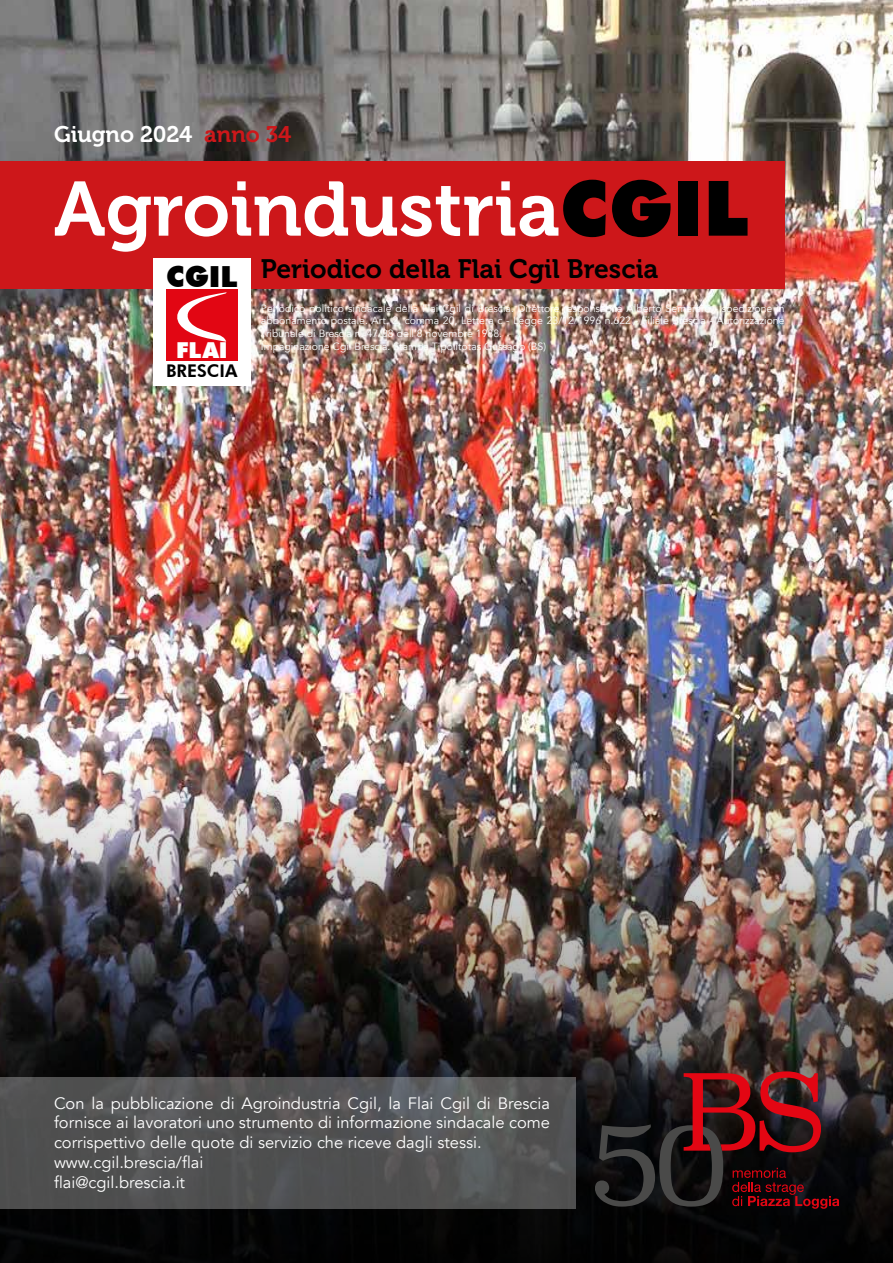
<style>
.page{position:relative;width:893px;height:1263px;background:#fff}
.page>*{position:absolute;margin:0;border:0;box-sizing:border-box;transform-origin:0 0}
.t1{font:76.5px "Museo 700";color:#fff}
.t2{font:900 29.1px "Futura BT";color:#000}
.t3{font:26.55px "Museo 700";color:#000}
.t4{font:22.5px "Museo 700";color:#fff}
.t5{font:900 21.9px "Futura BT";color:#fff}
.t6{font:800 17.55px "Futura BT";color:#000}
.t7{font:16.5px/19.8px "Avenir";color:#fff}
.t8{font:10.5px/12.6px "Avenir";color:#fff}
.s1{color:#cd171a}
.s2{font-family:"Futura BT";font-weight:900;color:#000}
</style>
<div class="page">
<img style="left:0;top:0;width:893px;height:761px">
<img style="left:0;top:761px;width:893px;height:502px">
<div style="left:0;top:162px;width:784px;height:127px;background:#cd171a"></div>
<div style="left:264px;top:306px;width:538px;height:64px;background:#000;opacity:.25"></div>
<div style="left:153px;top:258px;width:98px;height:127px;background:#fff"></div>
<svg style="left:0;top:1078px;width:576px;height:131px;background:#535354"></svg>
<div style="left:166px;top:290px;width:71px;height:71px;background:#e20613"></div>
<svg style="left:177px;top:292px;width:50px;height:50px"></svg>
<svg style="left:595px;top:1071px;width:244px;height:138px;background:#36171a"></svg>
<h3 class="t4" style="left:54px;top:122px;width:239px">Giugno 2024 <span class="s1">anno 34</span></h3>
<h1 class="t1" style="left:54px;top:167px;width:696px">Agroindustria<span class="s2">CGIL</span></h1>
<h3 class="t3" style="left:261px;top:254px;width:399px">Periodico della Flai Cgil Brescia</h3>
<p class="t8" style="left:261px;top:302px;width:525px">Periodico politico sindacale della Flai Cgil di Brescia. Direttore responsabile Alberto Semeraro - spedizione in abbonamento postale. Art. 2, comma 20, Lettera c - Legge 23/12/1996 n.622 - Filiale Brescia - Autorizzazione Tribunale di Brescia n. 47/88 dell’8 novembre 1988.<br>Impaginazione Cgil Brescia. Stampa Tipolitotas Gussago (BS)</p>
<h2 class="t2" style="left:166px;top:259px;width:73px">CGIL</h2>
<h3 class="t5" style="left:176px;top:337px;width:53px">FLAI</h3>
<h3 class="t6" style="left:166px;top:360px;width:73px">BRESCIA</h3>
<p class="t7" style="left:54px;top:1093px;width:497px">Con la pubblicazione di Agroindustria Cgil, la Flai Cgil di Brescia fornisce ai lavoratori uno strumento di informazione sindacale come corrispettivo delle quote di servizio che riceve dagli stessi. www.cgil.brescia/flai<br>flai@cgil.brescia.it</p>
</div>
